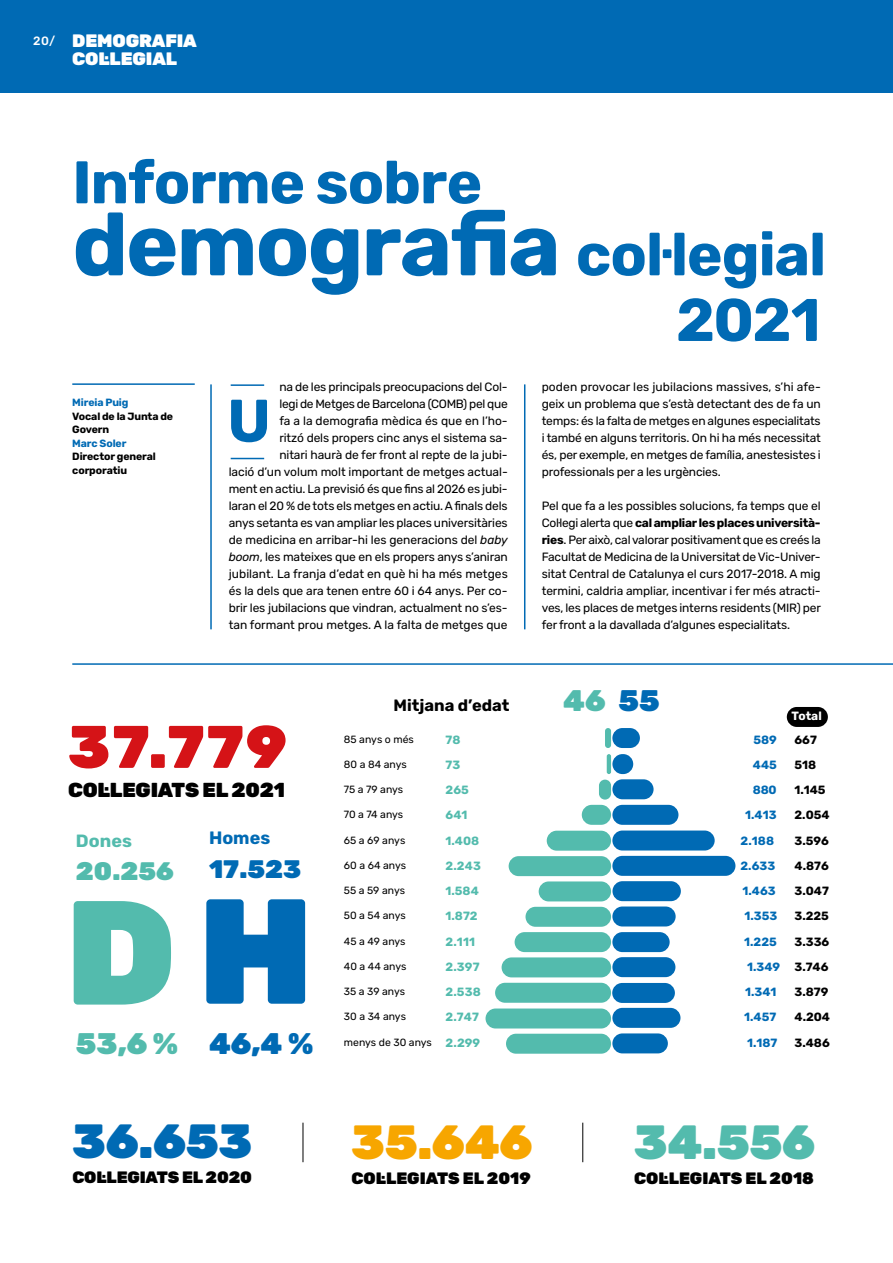
<style>
.page{position:relative;width:893px;height:1263px;background:#fff}
.page>*{position:absolute;margin:0;border:0;box-sizing:border-box;transform-origin:0 0}
.t1{font:900 147.9px "Rubik";color:#53bbad}
.t2{font:700 88.5px "Rubik";letter-spacing:-.025em;color:#006ab4}
.t3{font:700 60px "Rubik";letter-spacing:-.02em;color:#006ab4}
.t4{font:900 60px "Rubik";color:#d51317}
.t5{font:900 48px "Rubik";color:#006ab4}
.t6{font:900 48px "Rubik";color:#f7a600}
.t7{font:900 48px "Rubik";color:#53bbad}
.t8{font:900 29.85px "Rubik";color:#53bbad}
.t9{font:900 29.85px "Rubik";color:#006ab4}
.t10{font:900 25.35px "Rubik";color:#006ab4}
.t11{font:900 25.35px "Rubik";color:#53bbad}
.t12{font:900 20.25px "Rubik";letter-spacing:-.01em;color:#000}
.t13{font:900 18px/18px "Rubik";letter-spacing:-.01em;color:#fff}
.t14{font:700 17.85px "Rubik";color:#006ab4}
.t15{font:700 17.7px "Rubik";color:#53bbad}
.t16{font:900 16.5px "Rubik";color:#000}
.t17{font:700 16.35px "Rubik";color:#000}
.t18{font:12px/17px "Rubik";letter-spacing:-.01em;color:#000;text-align:justify}
.t19{font:700 12px/25.2px "Rubik";color:#000}
.t20{font:700 12px "Rubik";color:#006ab4}
.t21{font:700 12px/25.2px "Rubik";color:#53bbad}
.t22{font:700 12px "Rubik";color:#fff}
.t23{font:10.5px "Rubik";color:#000}
.t24{font:700 10.5px/13.5px "Rubik";letter-spacing:-.01em;color:#000}
.t25{font:700 10.5px "Rubik";letter-spacing:-.01em;color:#006ab4}
.s1{font-weight:500;font-size:12px}
.s2{font-size:60px}
.s3{font-style:italic}
.s4{font-weight:700}
.s5{font-size:149.1px;color:#006ab4}
.s6{color:#006ab4}
</style>
<div class="page">
<div style="left:0;top:0;width:893px;height:93px;background:#006ab4"></div>
<div style="left:599px;top:780px;width:12px;height:19px;background:#53bbad;border-radius:6px"></div>
<hr style="left:607px;top:754px;width:4px;height:20px;background:#53bbad;border-radius:2px">
<div style="left:605px;top:728px;width:6px;height:20px;background:#53bbad;border-radius:3px"></div>
<svg style="left:485px;top:983px;width:195px;height:71px"></svg>
<svg style="left:502px;top:805px;width:233px;height:172px"></svg>
<svg style="left:612px;top:754px;width:42px;height:45px"></svg>
<svg style="left:612px;top:728px;width:28px;height:20px"></svg>
<svg style="left:787px;top:707px;width:41px;height:20px"></svg>
<hr style="left:303px;top:1123px;width:1px;height:39px;background:#000">
<hr style="left:582px;top:1123px;width:1px;height:39px;background:#000">
<hr style="left:72px;top:663px;width:821px;height:2px;background:#006ab4">
<hr style="left:231px;top:384px;width:33px;height:2px;background:#006ab4">
<hr style="left:231px;top:458px;width:33px;height:1px;background:#006ab4">
<hr style="left:72px;top:383px;width:123px;height:2px;background:#006ab4">
<hr style="left:524px;top:384px;width:1px;height:245px;background:#006ab4">
<hr style="left:210px;top:384px;width:2px;height:245px;background:#006ab4">
<h3 class="t13" style="left:72px;top:32px;width:126px;text-indent:-39px"><span class="s1">20/</span> DEMOGRAFIA<br>COL·LEGIAL</h3>
<h3 class="t3" style="left:72px;top:149px;width:411px">Informe sobre</h3>
<h2 class="t2" style="left:72px;top:195px;width:755px">demografia <span class="s2">col·legial</span></h2>
<h3 class="t3" style="left:676px;top:287px;width:146px">2021</h3>
<p class="t25" style="left:72px;top:397px;width:58px">Mireia Puig</p>
<p class="t24" style="left:72px;top:409px;width:102px">Vocal de la Junta de<br>Govern</p>
<p class="t25" style="left:72px;top:437px;width:56px">Marc Soler</p>
<p class="t24" style="left:72px;top:450px;width:85px">Director general corporatiu</p>
<p class="t18" style="left:229px;top:379px;width:281px;text-align:right">na de les principals preocupacions del Col·<br>legi de Metges de Barcelona (COMB) pel que<br>fa a la demografia mèdica és que en l’ho·<br>ritzó dels propers cinc anys el sistema sa·<br>nitari haurà de fer front al repte de la jubi·<br>lació d’un volum molt important de metges actual· ment en actiu. La previsió és que fins al 2026 es jubi· laran el 20 % de tots els metges en actiu. A finals dels anys setanta es van ampliar les places universitàries de medicina en arribar-hi les generacions del <span class="s3">baby boom</span>, les mateixes que en els propers anys s’aniran jubilant. La franja d’edat en què hi ha més metges és la dels que ara tenen entre 60 i 64 anys. Per co· brir les jubilacions que vindran, actualment no s’es· tan formant prou metges. A la falta de metges que</p>
<p class="t18" style="left:542px;top:379px;width:281px">poden provocar les jubilacions massives, s’hi afe· geix un problema que s’està detectant des de fa un temps: és la falta de metges en algunes especialitats i també en alguns territoris. On hi ha més necessitat és, per exemple, en metges de família, anestesistes i professionals per a les urgències.</p>
<h3 class="t3" style="left:227px;top:387px;width:45px">U</h3>
<p class="t18" style="left:542px;top:498px;width:281px">Pel que fa a les possibles solucions, fa temps que el Col·legi alerta que <span class="s4">cal ampliar les places università&shy;ries</span>. Per això, cal valorar positivament que es creés la Facultat de Medicina de la Universitat de Vic-Univer· sitat Central de Catalunya el curs 2017-2018. A mig termini, caldria ampliar, incentivar i fer més atracti· ves, les places de metges interns residents (MIR) per fer front a la davallada d’algunes especialitats.</p>
<h3 class="t4" style="left:68px;top:713px;width:220px">37.779</h3>
<h3 class="t12" style="left:68px;top:778px;width:219px">COL·LEGIATS EL 2021</h3>
<h3 class="t15" style="left:76px;top:830px;width:58px">Dones</h3>
<h3 class="t11" style="left:76px;top:857px;width:99px">20.256</h3>
<h3 class="t14" style="left:209px;top:828px;width:63px">Homes</h3>
<h3 class="t10" style="left:209px;top:855px;width:94px">17.523</h3>
<h1 class="t1" style="left:65px;top:871px;width:249px">D<span class="s5">H</span></h1>
<h3 class="t8" style="left:76px;top:1027px;width:104px">53,6 %</h3>
<h3 class="t9" style="left:209px;top:1027px;width:106px">46,4 %</h3>
<h3 class="t5" style="left:72px;top:1115px;width:182px">36.653</h3>
<h3 class="t16" style="left:72px;top:1168px;width:181px">COL·LEGIATS EL 2020</h3>
<h3 class="t17" style="left:394px;top:696px;width:118px">Mitjana d’edat</h3>
<h3 class="t8" style="left:563px;top:684px;width:98px">46 <span class="s6">55</span></h3>
<p class="t21" style="left:446px;top:727px;width:37px">78<br>73<br>265<br>641<br>1.408<br>2.243<br>1.584<br>1.872<br>2.111<br>2.397<br>2.538<br>2.747<br>2.299</p>
<p class="t23" style="left:344px;top:733px;width:71px">85 anys o més</p>
<p class="t23" style="left:344px;top:758px;width:64px">80 a 84 anys</p>
<p class="t23" style="left:344px;top:783px;width:61px">75 a 79 anys</p>
<p class="t23" style="left:344px;top:809px;width:61px">70 a 74 anys</p>
<p class="t23" style="left:344px;top:834px;width:63px">65 a 69 anys</p>
<p class="t23" style="left:344px;top:859px;width:64px">60 a 64 anys</p>
<p class="t23" style="left:344px;top:884px;width:63px">55 a 59 anys</p>
<p class="t23" style="left:344px;top:910px;width:63px">50 a 54 anys</p>
<p class="t23" style="left:344px;top:935px;width:63px">45 a 49 anys</p>
<p class="t23" style="left:344px;top:960px;width:64px">40 a 44 anys</p>
<p class="t23" style="left:344px;top:986px;width:63px">35 a 39 anys</p>
<p class="t23" style="left:344px;top:1011px;width:64px">30 a 34 anys</p>
<p class="t23" style="left:344px;top:1036px;width:90px">menys de 30 anys</p>
<p class="t20" style="left:753px;top:733px;width:25px">589</p>
<p class="t20" style="left:753px;top:758px;width:26px">445</p>
<p class="t20" style="left:753px;top:783px;width:25px">880</p>
<p class="t20" style="left:745px;top:808px;width:33px">1.413</p>
<p class="t20" style="left:740px;top:834px;width:35px">2.188</p>
<p class="t20" style="left:740px;top:859px;width:37px">2.633</p>
<p class="t20" style="left:743px;top:884px;width:35px">1.463</p>
<p class="t20" style="left:745px;top:909px;width:34px">1.353</p>
<p class="t20" style="left:744px;top:935px;width:34px">1.225</p>
<p class="t20" style="left:747px;top:960px;width:34px">1.349</p>
<p class="t20" style="left:745px;top:985px;width:33px">1.341</p>
<p class="t20" style="left:744px;top:1010px;width:34px">1.457</p>
<p class="t20" style="left:747px;top:1036px;width:32px">1.187</p>
<p class="t22" style="left:792px;top:710px;width:32px">Total</p>
<p class="t19" style="left:794px;top:727px;width:37px">667<br>518<br>1.145<br>2.054<br>3.596<br>4.876<br>3.047<br>3.225<br>3.336<br>3.746<br>3.879<br>4.204</p>
<p class="t19" style="left:794px;top:1030px;width:37px">3.486</p>
<h3 class="t6" style="left:351px;top:1115px;width:183px">35.646</h3>
<h3 class="t16" style="left:351px;top:1169px;width:181px">COL·LEGIATS EL 2019</h3>
<h3 class="t7" style="left:634px;top:1115px;width:183px">34.556</h3>
<h3 class="t16" style="left:634px;top:1169px;width:181px">COL·LEGIATS EL 2018</h3>
</div>
